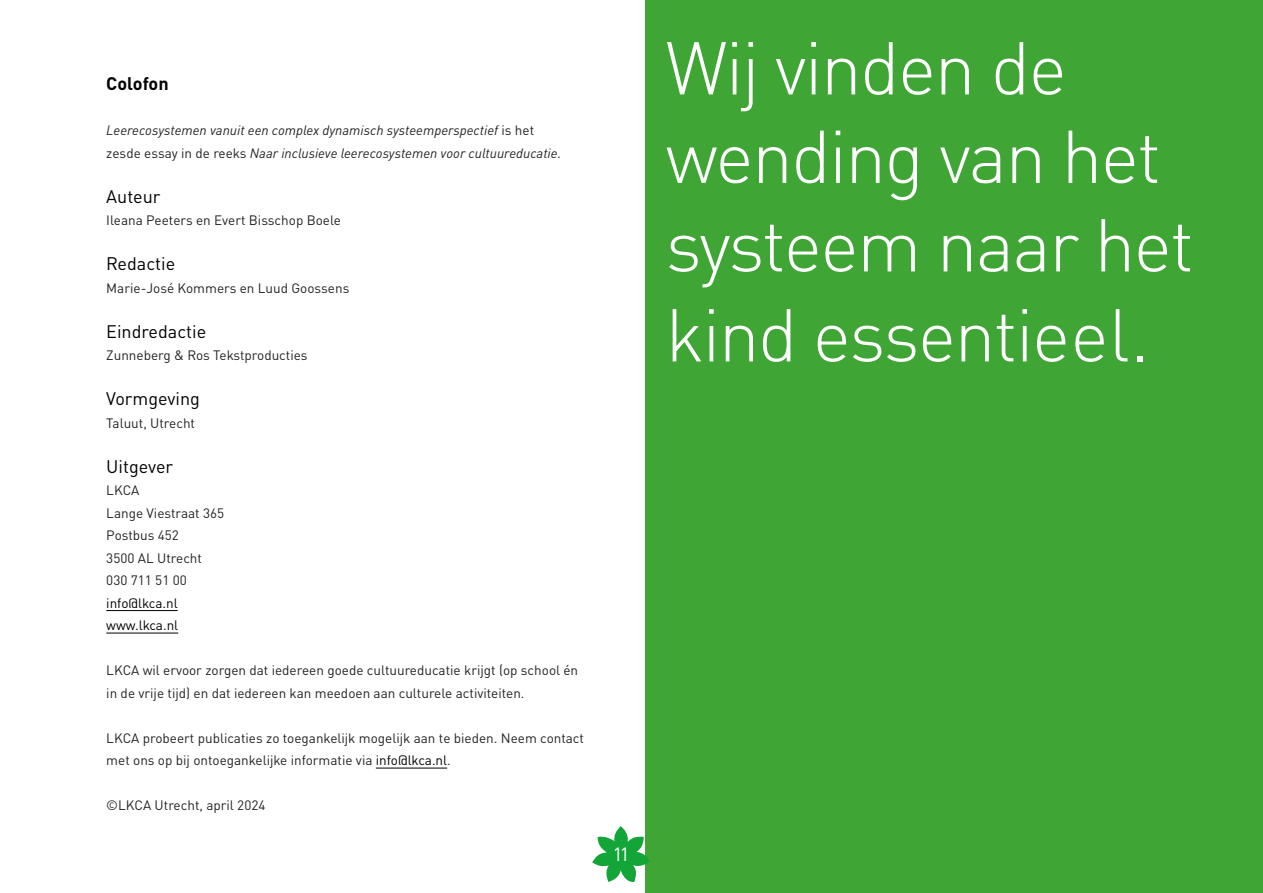
<style>
.page{position:relative;width:1263px;height:893px;background:#fff}
.page>*{position:absolute;margin:0;border:0;box-sizing:border-box;transform-origin:0 0}
.quote{font:300 73.5px/88.9px "DINOT";letter-spacing:-.025em;color:#fff}
.t1{font:18.9px "DINOT";color:#fff}
.TTK{font:18px "DINOT";color:#000}
.TK{font:700 18px "DINOT";color:#000}
.PLAT{font:13.5px "DINOT";color:#222}
.PLAT-2{font:italic 13.5px "DINOT";color:#222}
.PLAT-3{font:13.5px "DINOT";color:#000}
.s1{font-style:normal}
.s2{color:#000}
</style>
<div class="page">
<hr style="left:106px;top:610px;width:72px;height:1px;background:#000">
<hr style="left:106px;top:633px;width:72px;height:1px;background:#000">
<hr style="left:376px;top:768px;width:71px;height:1px;background:#000">
<div style="left:645px;top:0;width:618px;height:893px;background:#3fa535"></div>
<svg style="left:592px;top:826px;width:57px;height:56px"></svg>
<h4 class="TK" style="left:106px;top:72px;width:64px">Colofon</h4>
<p class="PLAT-2" style="left:106px;top:122px;width:429px">Leerecosystemen vanuit een complex dynamisch systeemperspectief <span class="s1">is het</span></p>
<p class="PLAT-2" style="left:106px;top:144px;width:456px"><span class="s1">zesde essay in de reeks</span> Naar inclusieve leerecosystemen voor cultuureducatie.</p>
<h5 class="TTK" style="left:106px;top:185px;width:56px">Auteur</h5>
<p class="PLAT" style="left:106px;top:212px;width:236px">Ileana Peeters en Evert Bisschop Boele</p>
<h5 class="TTK" style="left:106px;top:252px;width:70px">Redactie</h5>
<p class="PLAT" style="left:106px;top:279px;width:245px">Marie-José Kommers en Luud Goossens</p>
<h5 class="TTK" style="left:106px;top:320px;width:101px">Eindredactie</h5>
<p class="PLAT" style="left:106px;top:347px;width:203px">Zunneberg &amp; Ros Tekstproducties</p>
<h5 class="TTK" style="left:106px;top:387px;width:95px">Vormgeving</h5>
<p class="PLAT" style="left:106px;top:414px;width:90px">Taluut, Utrecht</p>
<h5 class="TTK" style="left:106px;top:455px;width:68px">Uitgever</h5>
<p class="PLAT" style="left:106px;top:482px;width:35px">LKCA</p>
<p class="PLAT" style="left:106px;top:504px;width:119px">Lange Viestraat 365</p>
<p class="PLAT" style="left:106px;top:527px;width:74px">Postbus 452</p>
<p class="PLAT" style="left:106px;top:549px;width:97px">3500 AL Utrecht</p>
<p class="PLAT" style="left:106px;top:572px;width:82px">030 711 51 00</p>
<p class="PLAT-3" style="left:106px;top:594px;width:73px">info@lkca.nl</p>
<p class="PLAT-3" style="left:106px;top:617px;width:73px">www.lkca.nl</p>
<p class="PLAT" style="left:106px;top:662px;width:473px">LKCA wil ervoor zorgen dat iedereen goede cultuureducatie krijgt (op school én</p>
<p class="PLAT" style="left:106px;top:684px;width:420px">in de vrije tijd) en dat iedereen kan meedoen aan culturele activiteiten.</p>
<p class="PLAT" style="left:106px;top:729px;width:479px">LKCA probeert publicaties zo toegankelijk mogelijk aan te bieden. Neem contact</p>
<p class="PLAT" style="left:106px;top:752px;width:346px">met ons op bij ontoegankelijke informatie via <span class="s2">info@lkca.nl</span>.</p>
<p class="PLAT" style="left:106px;top:797px;width:161px">©LKCA Utrecht, april 2024</p>
<h2 class="t1" style="left:614px;top:843px;width:16px">11</h2>
<p class="quote" style="left:665px;top:23px;width:530px">Wij vinden de wending van het systeem naar het kind essentieel.</p>
</div>
